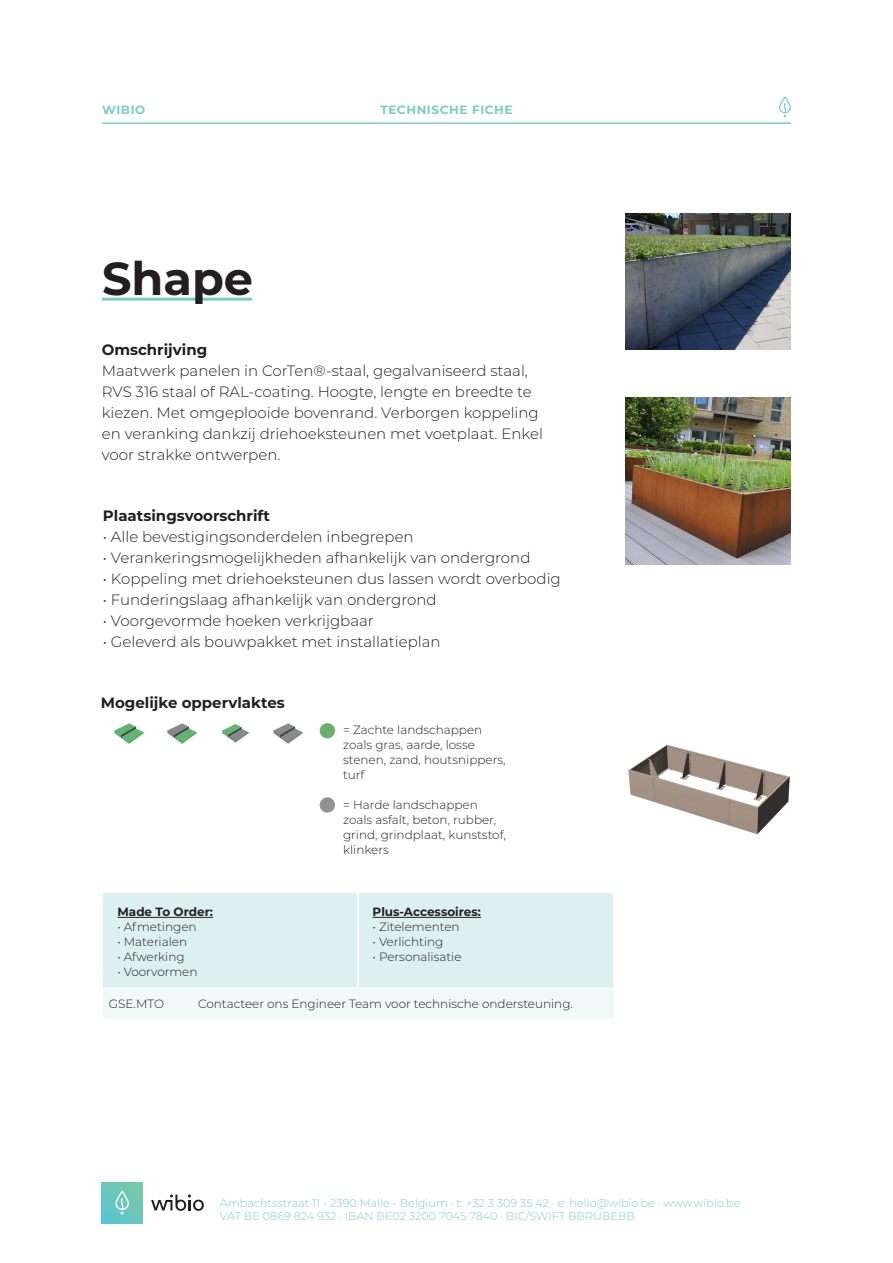
<style>
.page{position:relative;width:893px;height:1263px;background:#fff}
.page>*{position:absolute;margin:0;border:0;box-sizing:border-box;transform-origin:0 0}
.t1{font:700 46.2px "Montserrat";color:#231f20}
.t2{font:300 15px/21px "Montserrat";color:#231f20}
.t3{font:700 15px "Montserrat";color:#231f20}
.t4{font:300 12px/15px "Montserrat";color:#231f20}
.t5{font:700 12px "Montserrat";color:#231f20}
.t6{font:700 12px "Montserrat";letter-spacing:.05em;color:#7accc8}
.t7{font:300 11.25px "Montserrat";color:#7accc8}
</style>
<div class="page">
<hr style="left:102px;top:298px;width:150px;height:3px;background:#7accc8">
<hr style="left:102px;top:122px;width:689px;height:2px;background:#7accc8">
<div style="left:102px;top:1182px;width:41px;height:41px;background:linear-gradient(to right,#60c7ca,#73c8ae)"></div>
<svg style="left:115px;top:1191px;width:14px;height:23px"></svg>
<svg style="left:151px;top:1194px;width:53px;height:17px"></svg>
<svg style="left:779px;top:96px;width:12px;height:21px"></svg>
<img style="left:628px;top:744px;width:162px;height:91px">
<img style="left:625px;top:214px;width:166px;height:135px">
<img style="left:625px;top:397px;width:166px;height:167px">
<div style="left:320px;top:723px;width:15px;height:15px;background:#6aaf6b;border-radius:50%"></div>
<div style="left:320px;top:797px;width:15px;height:16px;background:#919092;border-radius:50%"></div>
<img style="left:114px;top:723px;width:30px;height:21px">
<img style="left:167px;top:723px;width:30px;height:21px">
<img style="left:221px;top:724px;width:28px;height:19px">
<img style="left:273px;top:723px;width:30px;height:21px">
<div style="left:103px;top:893px;width:510px;height:95px;background:#dcf0ef"></div>
<div style="left:103px;top:988px;width:510px;height:30px;background:#f0f9f8"></div>
<hr style="left:357px;top:893px;width:2px;height:95px;background:#fff">
<hr style="left:117px;top:917px;width:96px;height:1px;background:#231f20">
<hr style="left:373px;top:917px;width:108px;height:1px;background:#231f20">
<p class="t6" style="left:102px;top:101px;width:45px">WIBIO</p>
<p class="t1" style="left:102px;top:245px;width:153px">Shape</p>
<p class="t6" style="left:380px;top:101px;width:134px">TECHNISCHE FICHE</p>
<p class="t3" style="left:102px;top:339px;width:107px">Omschrijving</p>
<p class="t2" style="left:102px;top:359px;width:443px">Maatwerk panelen in CorTen®-staal, gegalvaniseerd staal, RVS 316 staal of RAL-coating. Hoogte, lengte en breedte te kiezen. Met omgeplooide bovenrand. Verborgen koppeling en veranking dankzij driehoeksteunen met voetplaat. Enkel voor strakke ontwerpen.</p>
<p class="t3" style="left:103px;top:504px;width:168px">Plaatsingsvoorschrift</p>
<p class="t2" style="left:103px;top:525px;width:312px">• Alle bevestigingsonderdelen inbegrepen</p>
<p class="t2" style="left:103px;top:546px;width:429px">• Verankeringsmogelijkheden afhankelijk van ondergrond</p>
<p class="t2" style="left:103px;top:567px;width:459px">• Koppeling met driehoeksteunen dus lassen wordt overbodig</p>
<p class="t2" style="left:103px;top:588px;width:335px">• Funderingslaag afhankelijk van ondergrond</p>
<p class="t2" style="left:103px;top:609px;width:272px">• Voorgevormde hoeken verkrijgbaar</p>
<p class="t2" style="left:103px;top:630px;width:339px">• Geleverd als bouwpakket met installatieplan</p>
<p class="t3" style="left:101px;top:691px;width:186px">Mogelijke oppervlaktes</p>
<p class="t5" style="left:117px;top:903px;width:97px">Made To Order:</p>
<p class="t4" style="left:117px;top:919px;width:81px">• Afmetingen</p>
<p class="t4" style="left:117px;top:934px;width:71px">• Materialen</p>
<p class="t4" style="left:117px;top:949px;width:69px">• Afwerking</p>
<p class="t4" style="left:117px;top:964px;width:82px">• Voorvormen</p>
<p class="t4" style="left:343px;top:722px;width:164px">= Zachte landschappen zoals gras, aarde, losse stenen, zand, houtsnippers, turf</p>
<p class="t4" style="left:343px;top:797px;width:164px">= Harde landschappen zoals asfalt, beton, rubber, grind, grindplaat, kunststof, klinkers</p>
<p class="t5" style="left:373px;top:903px;width:110px">Plus-Accessoires:</p>
<p class="t4" style="left:373px;top:919px;width:89px">• Zitelementen</p>
<p class="t4" style="left:373px;top:934px;width:72px">• Verlichting</p>
<p class="t4" style="left:373px;top:949px;width:91px">• Personalisatie</p>
<p class="t4" style="left:109px;top:996px;width:57px">GSE.MTO</p>
<p class="t4" style="left:198px;top:996px;width:376px">Contacteer ons Engineer Team voor technische ondersteuning.</p>
<p class="t7" style="left:220px;top:1195px;width:522px">Ambachtsstraat 11 - 2390 Malle - Belgium · t: +32 3 309 35 42 · e: hello@wibio.be · www.wibio.be</p>
<p class="t7" style="left:220px;top:1209px;width:417px">VAT BE 0869 824 932 · IBAN BE02 3200 7045 7840 · BIC/SWIFT BBRUBEBB</p>
</div>
